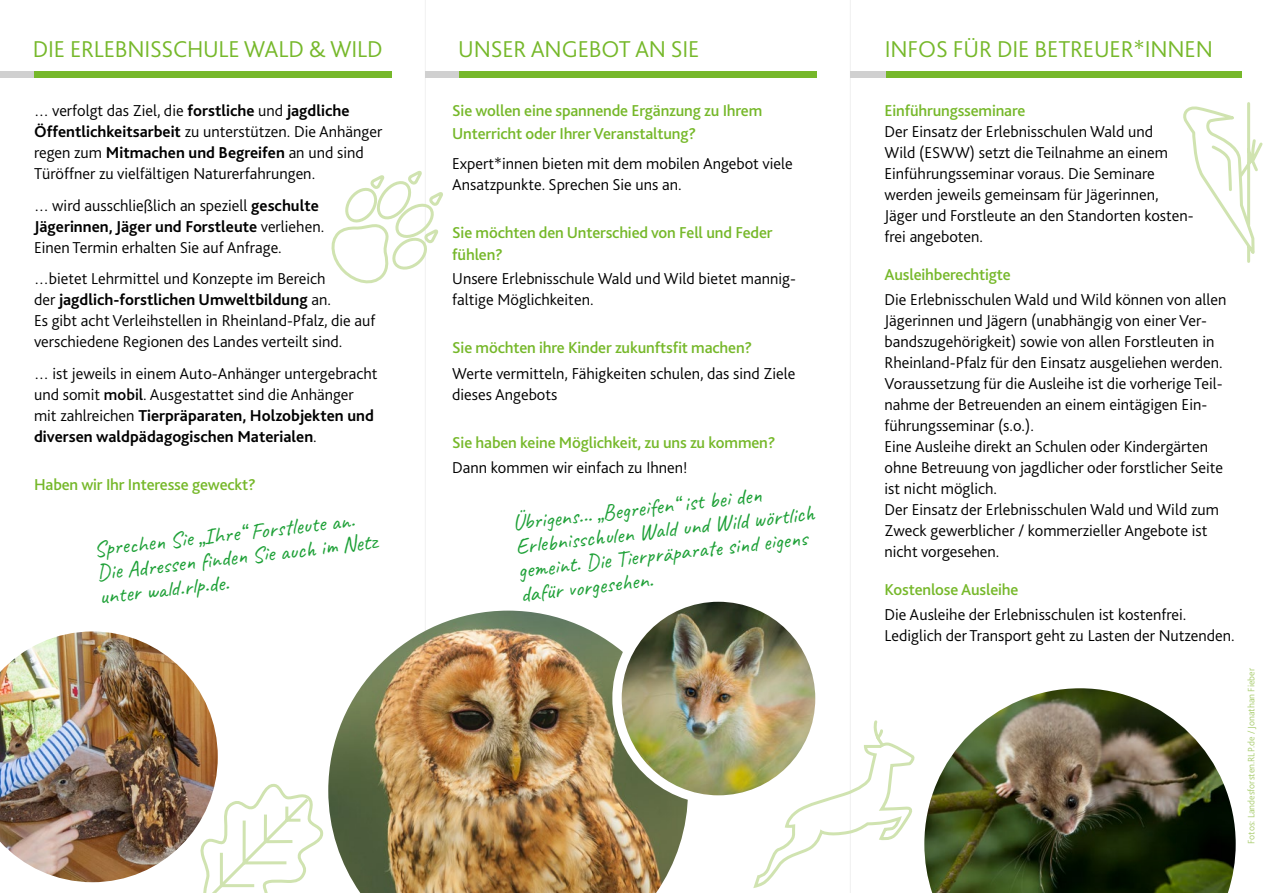
<style>
.page{position:relative;width:1263px;height:893px;background:#fff}
.page>*{position:absolute;margin:0;border:0;box-sizing:border-box;transform-origin:0 0}
.t1{font:300 24px "Bliss 2";letter-spacing:-.005em;color:#76b82a}
.t2{font:22.5px/24.2px "Caveat";color:#1fa138}
.t3{font:300 16.5px/21px "Bliss 2";color:#000}
.t4{font:500 16.5px/22.5px "Bliss 2";letter-spacing:-.01em;color:#76b82a}
.t5{font:300 9.75px "Bliss 2";color:#a8cc6d}
.s1{font-weight:700}
.s2{font-weight:500}
</style>
<div class="page">
<hr style="left:850px;top:0;width:1px;height:893px;background:#dadada">
<hr style="left:425px;top:0;width:1px;height:893px;background:#dadada">
<svg style="left:203px;top:784px;width:121px;height:109px"></svg>
<div style="left:425px;top:71px;width:34px;height:7px;background:#d0d0d0"></div>
<div style="left:0;top:71px;width:34px;height:7px;background:#d0d0d0"></div>
<div style="left:850px;top:71px;width:36px;height:7px;background:#d0d0d0"></div>
<div style="left:459px;top:71px;width:357px;height:7px;background:#76b82a"></div>
<div style="left:34px;top:71px;width:357px;height:7px;background:#76b82a"></div>
<div style="left:886px;top:71px;width:356px;height:7px;background:#76b82a"></div>
<img style="left:924px;top:688px;width:312px;height:205px">
<img style="left:328px;top:611px;width:360px;height:282px">
<div style="left:612px;top:592px;width:212px;height:212px;background:#fff;border-radius:50%"></div>
<img style="left:622px;top:602px;width:193px;height:193px;border-radius:97px">
<img style="left:0;top:631px;width:218px;height:251px">
<svg style="left:752px;top:718px;width:163px;height:175px"></svg>
<svg style="left:331px;top:170px;width:112px;height:117px"></svg>
<svg style="left:1183px;top:102px;width:80px;height:161px"></svg>
<h1 class="t1" style="left:33px;top:34px;width:351px">DIE ERLEBNISSCHULE WALD &amp; WILD</h1>
<h1 class="t1" style="left:458px;top:34px;width:243px">UNSER ANGEBOT AN SIE</h1>
<h1 class="t1" style="left:885px;top:34px;width:330px">INFOS FÜR DIE BETREUER*INNEN</h1>
<p class="t3" style="left:34px;top:100px;width:350px">… verfolgt das Ziel, die <span class="s1">forstliche</span> und <span class="s1">jagdliche Öffentlichkeitsarbeit</span> zu unterstützen. Die Anhänger regen zum <span class="s1">Mitmachen und Begreifen</span> an und sind Türöffner zu vielfältigen Naturerfahrungen.</p>
<p class="t3" style="left:34px;top:194px;width:292px">… wird ausschließlich an speziell <span class="s1">geschulte<br>Jägerinnen, Jäger und Forstleute</span> verliehen.<br>Einen Termin erhalten Sie auf Anfrage.</p>
<p class="t3" style="left:34px;top:268px;width:343px">…bietet Lehrmittel und Konzepte im Bereich<br>der <span class="s1">jagdlich-forstlichen Umweltbildung</span> an.<br>Es gibt acht Verleihstellen in Rheinland-Pfalz, die auf verschiedene Regionen des Landes verteilt sind.</p>
<p class="t3" style="left:34px;top:362px;width:345px">… ist jeweils in einem Auto-Anhänger untergebracht und somit <span class="s2">mobil</span>. Ausgestattet sind die Anhänger mit zahlreichen <span class="s1">Tierpräparaten, Holzobjekten und diversen waldpädagogischen Materialen</span>.</p>
<p class="t4" style="left:34px;top:472px;width:224px">Haben wir Ihr Interesse geweckt?</p>
<p class="t2" style="left:93px;top:536px;width:284px;rotate:-6deg">Sprechen Sie „Ihre“ Forstleute an.<br>Die Adressen fi nden Sie auch im Netz unter wald.rlp.de.</p>
<p class="t4" style="left:452px;top:99px;width:312px">Sie wollen eine spannende Ergänzung zu Ihrem<br>Unterricht oder Ihrer Veranstaltung?</p>
<p class="t3" style="left:452px;top:152px;width:342px">Expert*innen bieten mit dem mobilen Angebot viele<br>Ansatzpunkte. Sprechen Sie uns an.</p>
<p class="t4" style="left:452px;top:220px;width:322px">Sie möchten den Unterschied von Fell und Feder fühlen?</p>
<p class="t3" style="left:452px;top:268px;width:345px">Unsere Erlebnisschule Wald und Wild bietet mannig&shy;faltige Möglichkeiten.</p>
<p class="t4" style="left:452px;top:336px;width:302px">Sie möchten ihre Kinder zukunftsfit machen?</p>
<p class="t3" style="left:452px;top:362px;width:345px">Werte vermitteln, Fähigkeiten schulen, das sind Ziele dieses Angebots</p>
<p class="t4" style="left:452px;top:430px;width:325px">Sie haben keine Möglichkeit, zu uns zu kommen?</p>
<p class="t3" style="left:452px;top:457px;width:237px">Dann kommen wir einfach zu Ihnen!</p>
<p class="t2" style="left:511px;top:510px;width:303px;rotate:-6deg">Übrigens... „Begreifen“ ist bei den Erlebnisschulen Wald und Wild wörtlich gemeint. Die Tierpräparate sind eigens dafür vorgesehen.</p>
<h2 class="t4" style="left:884px;top:99px;width:142px">Einführungsseminare</h2>
<p class="t3" style="left:884px;top:121px;width:311px">Der Einsatz der Erlebnisschulen Wald und<br>Wild (ESWW) setzt die Teilnahme an einem Einführungsseminar voraus. Die Seminare werden jeweils gemeinsam für Jägerinnen, Jäger und Forstleute an den Standorten kosten&shy;frei angeboten.</p>
<h2 class="t4" style="left:884px;top:262px;width:128px">Ausleihberechtigte</h2>
<p class="t3" style="left:884px;top:289px;width:343px">Die Erlebnisschulen Wald und Wild können von allen Jägerinnen und Jägern (unabhängig von einer Ver&shy;bandszugehörigkeit) sowie von allen Forstleuten in Rheinland-Pfalz für den Einsatz ausgeliehen werden.<br>Voraussetzung für die Ausleihe ist die vorherige Teil&shy;nahme der Betreuenden an einem eintägigen Ein&shy;führungsseminar (s.o.).</p>
<p class="t3" style="left:884px;top:436px;width:340px">Eine Ausleihe direkt an Schulen oder Kindergärten ohne Betreuung von jagdlicher oder forstlicher Seite ist nicht möglich.</p>
<p class="t3" style="left:884px;top:499px;width:336px">Der Einsatz der Erlebnisschulen Wald und Wild zum<br>Zweck gewerblicher / kommerzieller Angebote ist nicht vorgesehen.</p>
<h2 class="t4" style="left:884px;top:578px;width:136px">Kostenlose Ausleihe</h2>
<p class="t3" style="left:884px;top:604px;width:352px">Die Ausleihe der Erlebnisschulen ist kostenfrei.<br>Lediglich der Transport geht zu Lasten der Nutzenden.</p>
<p class="t5" style="left:1245px;top:844px;width:177px;rotate:-90deg">Fotos: Landesforsten.RLP.de / Jonathan Fieber</p>
</div>
